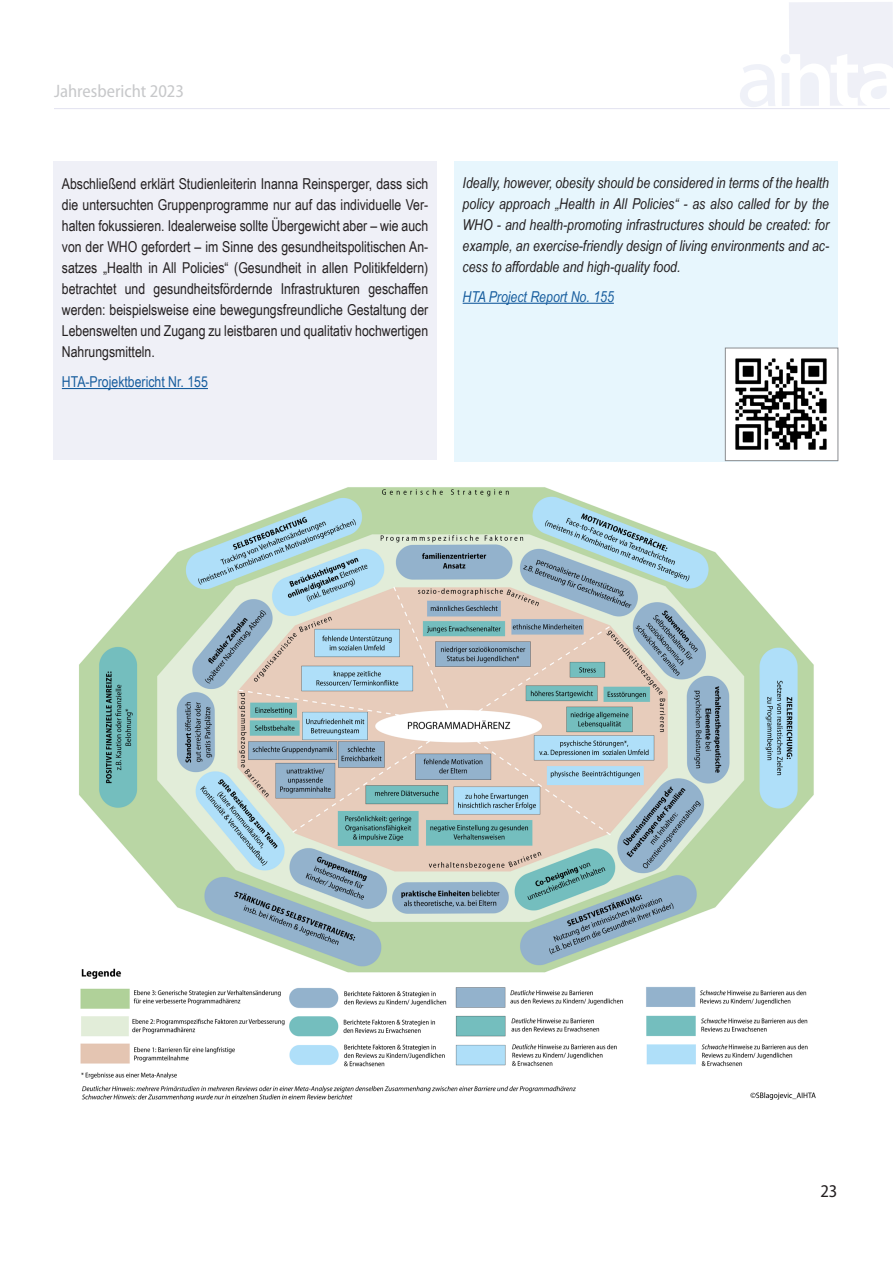
<style>
.page{position:relative;width:893px;height:1263px;background:#fff}
.page>*{position:absolute;margin:0;border:0;box-sizing:border-box;transform-origin:0 0}
.t1{font:semi-condensed 18px "Myriad Pro";color:#c7c8ca}
.t2{font:semi-condensed 18px "Myriad Pro";color:#231f20}
.t3{font:15px/21px "Arial Narrow";color:#231f20;text-align:justify}
.t4{font:italic 15px/21px "Arial Narrow";color:#231f20;text-align:justify}
.t5{font:15px "Arial Narrow";color:#175d9e}
.t6{font:italic 15px "Arial Narrow";color:#175d9e}
</style>
<div class="page">
<div style="left:454px;top:161px;width:384px;height:300px;background:#e7f6fd"></div>
<hr style="left:463px;top:303px;width:151px;height:1px;background:#175d9e">
<div style="left:53px;top:162px;width:384px;height:298px;background:#eff0f7"></div>
<hr style="left:62px;top:388px;width:146px;height:1px;background:#175d9e">
<img style="left:79px;top:487px;width:737px;height:614px">
<img style="left:727px;top:350px;width:109px;height:109px">
<div style="left:725px;top:348px;width:113px;height:113px;border:1px solid #8a8c8f"></div>
<svg style="left:740px;top:2px;width:153px;height:105px"></svg>
<hr style="left:54px;top:108px;width:836px;height:1px;background:#e5e5f1">
<p class="t1" style="left:54px;top:81px;width:132px">Jahresbericht 2023</p>
<p class="t3" style="left:62px;top:173px;width:368px">Abschließend erklärt Studienleiterin Inanna Reinsperger, dass sich die untersuchten Gruppenprogramme nur auf das individuelle Ver&shy;halten fokussieren. Idealerweise sollte Übergewicht aber – wie auch von der WHO gefordert – im Sinne des gesundheitspolitischen An&shy;satzes „Health in All Policies“ (Gesundheit in allen Politikfeldern) betrachtet und gesundheitsfördernde Infrastrukturen geschaffen werden: beispielsweise eine bewegungsfreundliche Gestaltung der Lebenswelten und Zugang zu leistbaren und qualitativ hochwertigen Nahrungsmitteln.</p>
<p class="t5" style="left:62px;top:371px;width:148px">HTA-Projektbericht Nr. 155</p>
<p class="t4" style="left:463px;top:172px;width:368px">Ideally, however, obesity should be considered in terms of the health policy approach „Health in All Policies“ - as also called for by the WHO - and health-promoting infrastructures should be created: for example, an exercise-friendly design of living environments and ac&shy;cess to affordable and high-quality food.</p>
<p class="t6" style="left:463px;top:286px;width:153px">HTA Project Report No. 155</p>
<p class="t2" style="left:820px;top:1181px;width:19px">23</p>
</div>
